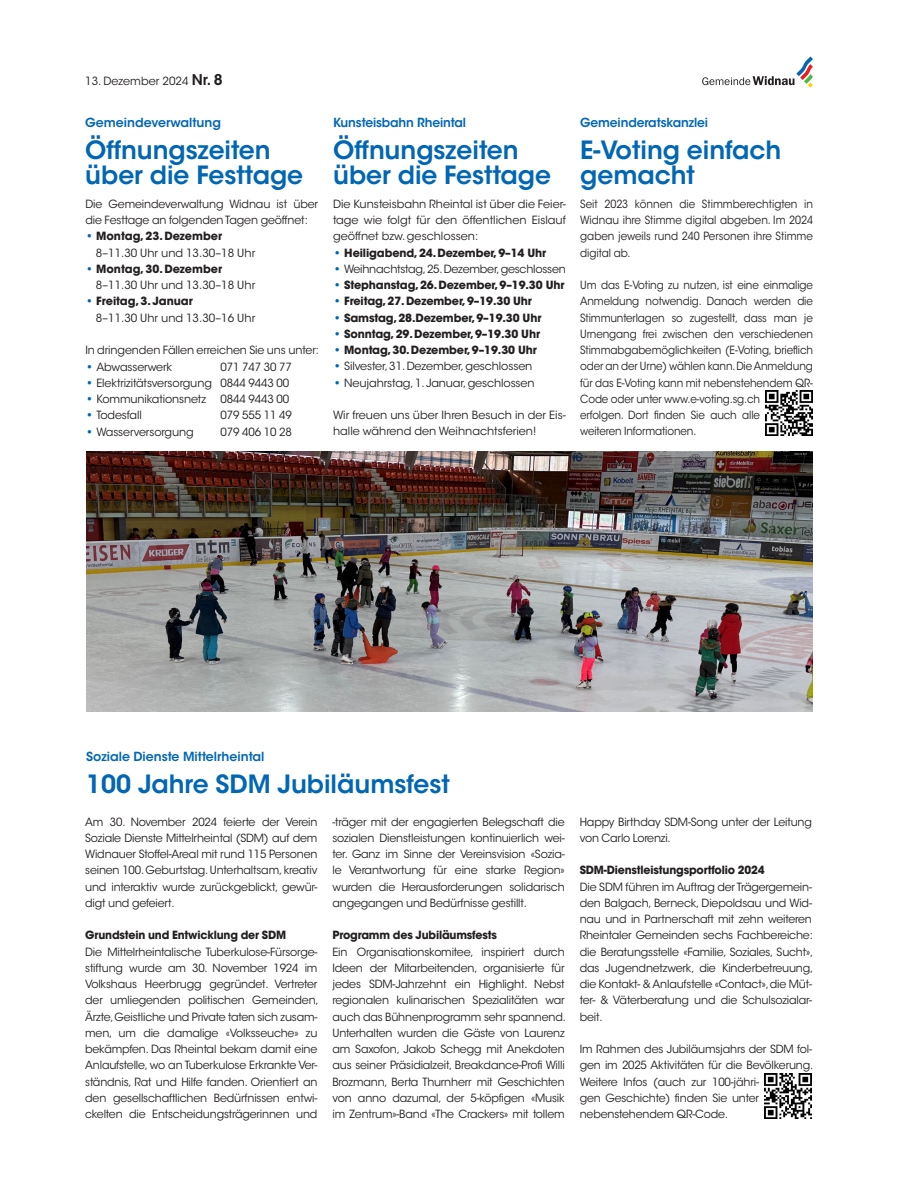
<style>
.page{position:relative;width:899px;height:1200px;background:#fff}
.page>*{position:absolute;margin:0;border:0;box-sizing:border-box;transform-origin:0 0}
.t1{font:600 25px/25px "ITC Avant Garde Std";color:#0166b3}
.t2{font:600 12.5px "ITC Avant Garde Std";letter-spacing:-.01em;color:#0166b3}
.t3{font:11.25px/16.2px "ITC Avant Garde Std";letter-spacing:-.01em;color:#231f20}
.t4{font:11.25px/16.2px "ITC Avant Garde Std";letter-spacing:-.01em;color:#231f20;text-align:justify;scale:.92 1}
.t5{font:700 11.25px "ITC Avant Garde Std";letter-spacing:-.01em;color:#231f20}
.s1{font-weight:600;font-size:14.75px}
.s2{font-weight:700;color:#0166b3}
.s3{font-weight:700}
.s4{color:#0166b3}
</style>
<div class="page">
<svg style="left:702px;top:56px;width:111px;height:32px"></svg>
<img style="left:86px;top:452px;width:726px;height:260px">
<img style="left:764px;top:1073px;width:48px;height:45px">
<img style="left:765px;top:390px;width:47px;height:45px">
<p class="t3" style="left:85px;top:73px;width:139px">13. Dezember 2024 <span class="s1">Nr. 8</span></p>
<p class="t2" style="left:85px;top:114px;width:137px">Gemeindeverwaltung</p>
<h1 class="t1" style="left:85px;top:138px;width:219px">Öffnungszeiten über die Festtage</h1>
<p class="t3" style="left:85px;top:196px;width:234px">Die Gemeindeverwaltung Widnau ist über die Festtage an folgenden Tagen geöffnet:</p>
<p class="t3" style="left:96px;top:228px;width:161px;text-indent:-11px"><span class="s2">•</span> <span class="s3">Montag, 23. Dezember<br></span>8–11.30 Uhr und 13.30–18 Uhr</p>
<p class="t3" style="left:96px;top:261px;width:161px;text-indent:-11px"><span class="s2">•</span> <span class="s3">Montag, 30. Dezember<br></span>8–11.30 Uhr und 13.30–18 Uhr</p>
<p class="t3" style="left:96px;top:293px;width:161px;text-indent:-11px"><span class="s2">•</span> <span class="s3">Freitag, 3. Januar<br></span>8–11.30 Uhr und 13.30–16 Uhr</p>
<p class="t3" style="left:85px;top:342px;width:235px">In dringenden Fällen erreichen Sie uns unter:</p>
<p class="t3" style="left:85px;top:358px;width:88px"><span class="s2">•</span> Abwasserwerk</p>
<p class="t3" style="left:220px;top:358px;width:73px">071 747 30 77</p>
<p class="t3" style="left:85px;top:375px;width:205px"><span class="s2">•</span> Elektrizitätsversorgung 0844 9443 00</p>
<p class="t3" style="left:85px;top:391px;width:122px"><span class="s2">•</span> Kommunikationsnetz</p>
<p class="t3" style="left:220px;top:391px;width:70px">0844 9443 00</p>
<p class="t3" style="left:85px;top:407px;width:58px"><span class="s2">•</span> Todesfall</p>
<p class="t3" style="left:220px;top:407px;width:73px">079 555 11 49</p>
<p class="t3" style="left:85px;top:423px;width:110px"><span class="s2">•</span> Wasserversorgung</p>
<p class="t3" style="left:220px;top:423px;width:73px">079 406 10 28</p>
<p class="t2" style="left:333px;top:114px;width:134px">Kunsteisbahn Rheintal</p>
<h1 class="t1" style="left:333px;top:138px;width:219px">Öffnungszeiten über die Festtage</h1>
<p class="t3" style="left:333px;top:196px;width:234px;text-align:justify">Die Kunsteisbahn Rheintal ist über die Feier&shy;tage wie folgt für den öffentlichen Eislauf geöffnet bzw. geschlossen:</p>
<p class="t5" style="left:333px;top:245px;width:215px"><span class="s4">•</span> Heiligabend, 24. Dezember, 9–14 Uhr</p>
<p class="t3" style="left:333px;top:261px;width:234px"><span class="s2">•</span> Weihnachtstag, 25. Dezember, geschlossen</p>
<p class="t5" style="left:333px;top:278px;width:233px"><span class="s4">•</span> Stephanstag, 26. Dezember, 9–19.30 Uhr</p>
<p class="t5" style="left:333px;top:294px;width:200px"><span class="s4">•</span> Freitag, 27. Dezember, 9–19.30 Uhr</p>
<p class="t5" style="left:333px;top:310px;width:210px"><span class="s4">•</span> Samstag, 28.Dezember, 9–19.30 Uhr</p>
<p class="t5" style="left:333px;top:326px;width:208px"><span class="s4">•</span> Sonntag, 29. Dezember, 9–19.30 Uhr</p>
<p class="t5" style="left:333px;top:343px;width:205px"><span class="s4">•</span> Montag, 30. Dezember, 9–19.30 Uhr</p>
<p class="t3" style="left:333px;top:358px;width:201px"><span class="s2">•</span> Silvester, 31. Dezember, geschlossen</p>
<p class="t3" style="left:333px;top:375px;width:203px"><span class="s2">•</span> Neujahrstag, 1. Januar, geschlossen</p>
<p class="t3" style="left:333px;top:407px;width:234px">Wir freuen uns über Ihren Besuch in der Eis&shy;halle während den Weihnachtsferien!</p>
<p class="t2" style="left:580px;top:114px;width:129px">Gemeinderatskanzlei</p>
<h1 class="t1" style="left:580px;top:138px;width:202px">E-Voting einfach gemacht</h1>
<p class="t4" style="left:580px;top:196px;width:254px">Seit 2023 können die Stimmberechtigten in Widnau ihre Stimme digital abgeben. Im 2024 gaben jeweils rund 240 Personen ihre Stimme digital ab.</p>
<p class="t4" style="left:580px;top:277px;width:254px;text-align:left">Um das E-Voting zu nutzen, ist eine einmalige Anmeldung notwendig. Danach werden die Stimmunterlagen so zugestellt, dass man je Urnengang frei zwischen den verschiedenen Stimmabgabemöglichkeiten (E-Voting, brieflich oder an der Urne) wählen kann. Die Anmeldung für das E-Voting kann mit nebenstehendem QR-Code oder unter www.e-voting.sg.ch<br>erfolgen. Dort finden Sie auch alle<br>weiteren Informationen.</p>
<p class="t2" style="left:86px;top:748px;width:180px">Soziale Dienste Mittelrheintal</p>
<h1 class="t1" style="left:86px;top:771px;width:365px">100 Jahre SDM Jubiläumsfest</h1>
<p class="t3" style="left:85px;top:813px;width:234px;text-align:justify">Am 30. November 2024 feierte der Verein Soziale Dienste Mittelrheintal (SDM) auf dem Widnauer Stoffel-Areal mit rund 115 Personen seinen 100. Geburtstag. Unterhaltsam, kreativ und interaktiv wurde zurückgeblickt, gewür&shy;digt und gefeiert.</p>
<p class="t5" style="left:85px;top:928px;width:202px">Grundstein und Entwicklung der SDM</p>
<p class="t3" style="left:85px;top:943px;width:235px;text-align:justify">Die Mittelrheintalische Tuberkulose-Fürsorge&shy;stiftung wurde am 30. November 1924 im Volkshaus Heerbrugg gegründet. Vertreter der umliegenden politischen Gemeinden, Ärzte, Geistliche und Private taten sich zusam&shy;men, um die damalige «Volksseuche» zu bekämpfen. Das Rheintal bekam damit eine Anlaufstelle, wo an Tuberkulose Erkrankte Ver&shy;ständnis, Rat und Hilfe fanden. Orientiert an den gesellschaftlichen Bedürfnissen entwi&shy;ckelten die Entscheidungsträgerinnen und</p>
<p class="t3" style="left:332px;top:813px;width:234px;text-align:justify">-träger mit der engagierten Belegschaft die sozialen Dienstleistungen kontinuierlich wei&shy;ter. Ganz im Sinne der Vereinsvision «Sozia&shy;le Verantwortung für eine starke Region» wurden die Herausforderungen solidarisch angegangen und Bedürfnisse gestillt.</p>
<p class="t5" style="left:332px;top:928px;width:166px">Programm des Jubiläumsfests</p>
<p class="t3" style="left:332px;top:943px;width:235px;text-align:justify">Ein Organisationskomitee, inspiriert durch Ideen der Mitarbeitenden, organisierte für jedes SDM-Jahrzehnt ein Highlight. Nebst regionalen kulinarischen Spezialitäten war auch das Bühnenprogramm sehr spannend.<br>Unterhalten wurden die Gäste von Laurenz am Saxofon, Jakob Schegg mit Anekdoten aus seiner Präsidialzeit, Breakdance-Profi Willi Brozmann, Berta Thurnherr mit Geschichten von anno dazumal, der 5-köpfigen «Musik im Zentrum»-Band «The Crackers» mit tollem</p>
<p class="t3" style="left:579px;top:813px;width:234px">Happy Birthday SDM-Song unter der Leitung von Carlo Lorenzi.</p>
<p class="t5" style="left:579px;top:863px;width:186px">SDM-Dienstleistungsportfolio 2024</p>
<p class="t3" style="left:579px;top:878px;width:235px;text-align:justify">Die SDM führen im Auftrag der Trägergemein&shy;den Balgach, Berneck, Diepoldsau und Wid&shy;nau und in Partnerschaft mit zehn weiteren Rheintaler Gemeinden sechs Fachbereiche: die Beratungsstelle «Familie, Soziales, Sucht», das Jugendnetzwerk, die Kinderbetreuung, die Kontakt- &amp; Anlaufstelle «Contact», die Müt&shy;ter- &amp; Väterberatung und die Schulsozialar&shy;beit.</p>
<p class="t3" style="left:579px;top:1041px;width:235px">Im Rahmen des Jubiläumsjahrs der SDM fol&shy;gen im 2025 Aktivitäten für die Bevölkerung.<br>Weitere Infos (auch zur 100-jähri-<br>gen Geschichte) finden Sie unter nebenstehendem QR-Code.</p>
</div>
